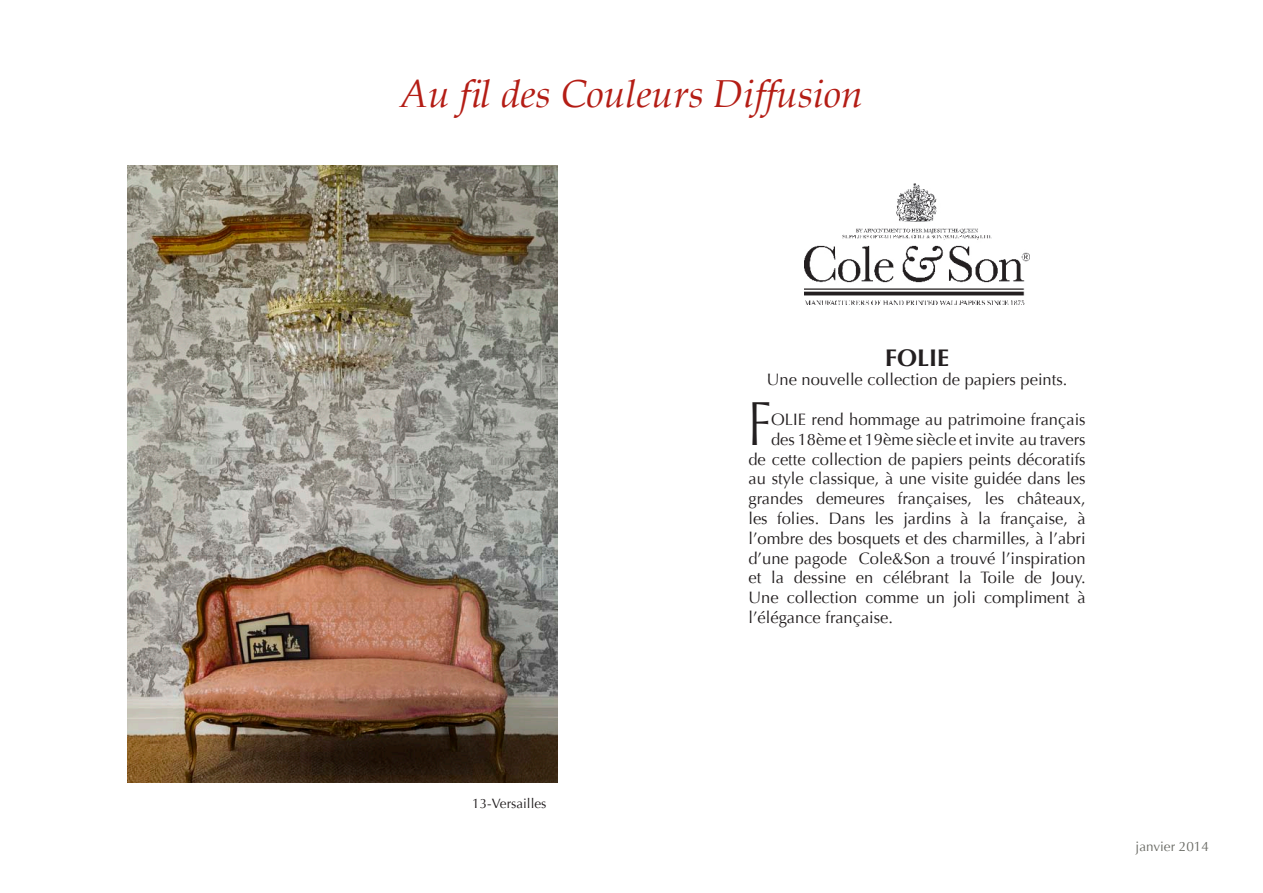
<style>
.page{position:relative;width:1263px;height:893px;background:#fff}
.page>*{position:absolute;margin:0;border:0;box-sizing:border-box;transform-origin:0 0}
.t1{font:62.25px "Optima";color:#231f20;scale:.73 1}
.t2{font:italic 39px "Book Antiqua";color:#b41d15}
.t3{font:700 24px "Optima";color:#231f20}
.t4{font:16.5px "Optima";color:#231f20}
.t5{font:13.5px "Optima";color:#231f20}
.t6{font:13.5px "Optima";color:#696a64}
</style>
<div class="page">
<img style="left:804px;top:184px;width:226px;height:121px">
<img style="left:128px;top:166px;width:430px;height:617px">
<p class="t2" style="left:400px;top:71px;width:464px">Au fil des Couleurs Diffusion</p>
<p class="t5" style="left:472px;top:795px;width:76px">13-Versailles</p>
<p class="t3" style="left:885px;top:343px;width:65px">FOLIE</p>
<p class="t4" style="left:767px;top:370px;width:302px">Une nouvelle collection de papiers peints.</p>
<p class="t1" style="left:748px;top:387px;width:33px">F</p>
<p class="t4" style="left:771px;top:410px;width:316px">OLIE rend hommage au patrimoine français</p>
<p class="t4" style="left:771px;top:430px;width:316px">des 18ème et 19ème siècle et invite au travers</p>
<p class="t4" style="left:748px;top:449px;width:339px">de cette collection de papiers peints décoratifs</p>
<p class="t4" style="left:748px;top:469px;width:339px">au style classique, à une visite guidée dans les</p>
<p class="t4" style="left:748px;top:489px;width:339px">grandes demeures françaises, les châteaux,</p>
<p class="t4" style="left:748px;top:509px;width:339px">les folies. Dans les jardins à la française, à</p>
<p class="t4" style="left:748px;top:529px;width:339px">l’ombre des bosquets et des charmilles, à l’abri</p>
<p class="t4" style="left:748px;top:548px;width:339px">d’une pagode Cole&amp;Son a trouvé l’inspiration</p>
<p class="t4" style="left:748px;top:568px;width:339px">et la dessine en célébrant la Toile de Jouy.</p>
<p class="t4" style="left:748px;top:588px;width:339px">Une collection comme un joli compliment à</p>
<p class="t4" style="left:748px;top:608px;width:146px">l’élégance française.</p>
<p class="t6" style="left:1135px;top:839px;width:75px">janvier 2014</p>
</div>
